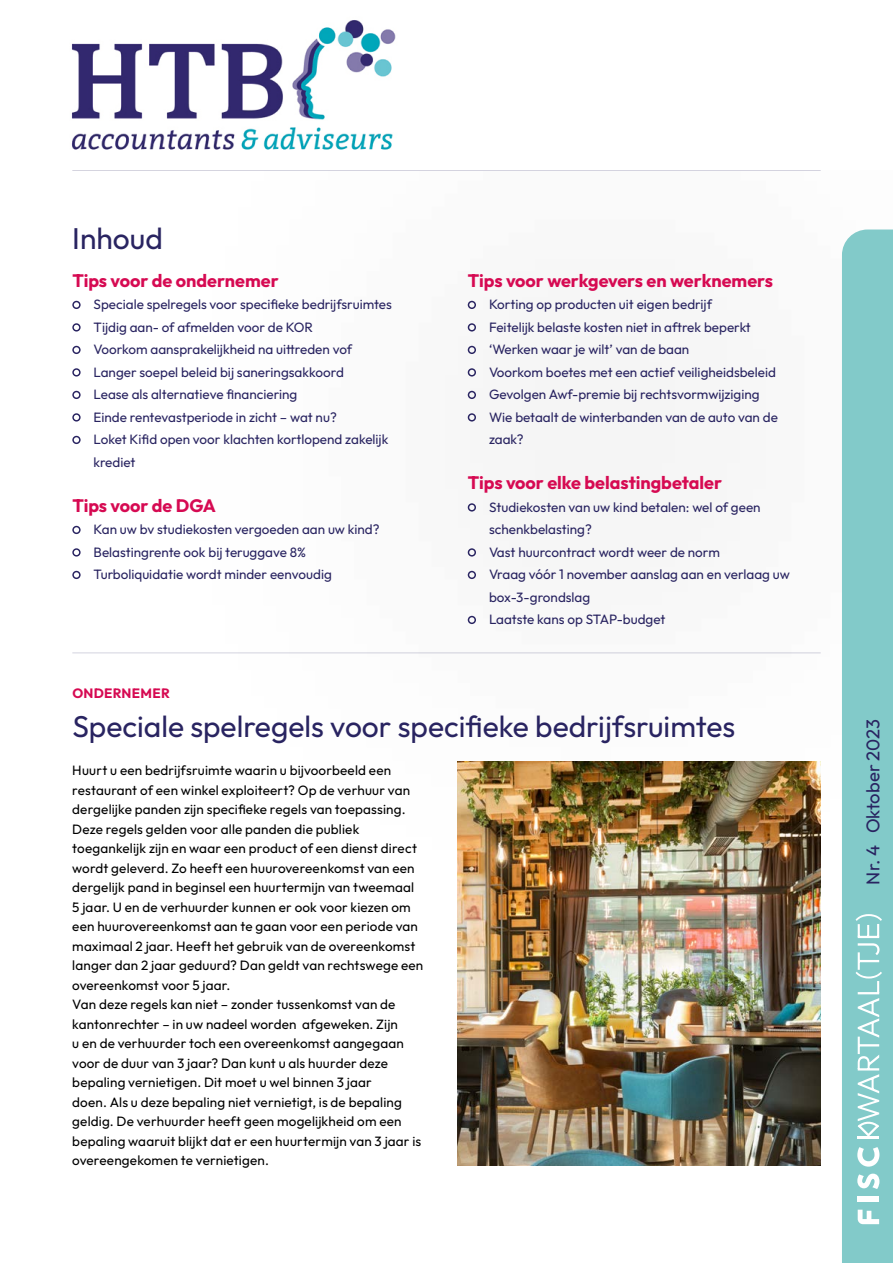
<style>
.page{position:relative;width:893px;height:1263px;background:#fff}
.page>*{position:absolute;margin:0;border:0;box-sizing:border-box;transform-origin:0 0}
.artikel_titel{font:30px "Outfit";color:#292461}
.opsomming_inhoud{font:18.45px "Outfit";color:#292461}
.categorie_inhoud{font:700 18px "Outfit";color:#d60a52}
.opsomming{font:13.5px/19.5px "Outfit";letter-spacing:.01em;color:#000}
.t1{font:13.5px/22.5px "Outfit";color:#292461}
.categorie{font:700 13.5px "Outfit";letter-spacing:.02em;color:#d60a52}
</style>
<div class="page">
<hr style="left:72px;top:652px;width:749px;height:1px;background:#d4d3df">
<div style="left:146px;top:0;width:747px;height:939px;background:#fdfdfd"></div>
<svg style="left:468px;top:301px;width:8px;height:8px"></svg>
<svg style="left:468px;top:323px;width:8px;height:9px"></svg>
<svg style="left:468px;top:346px;width:8px;height:8px"></svg>
<svg style="left:468px;top:368px;width:8px;height:9px"></svg>
<svg style="left:468px;top:391px;width:8px;height:8px"></svg>
<svg style="left:468px;top:413px;width:8px;height:9px"></svg>
<svg style="left:468px;top:503px;width:8px;height:9px"></svg>
<svg style="left:468px;top:548px;width:8px;height:9px"></svg>
<svg style="left:468px;top:571px;width:8px;height:8px"></svg>
<svg style="left:468px;top:616px;width:8px;height:8px"></svg>
<svg style="left:72px;top:301px;width:9px;height:8px"></svg>
<svg style="left:72px;top:323px;width:9px;height:9px"></svg>
<svg style="left:72px;top:346px;width:9px;height:8px"></svg>
<svg style="left:72px;top:368px;width:9px;height:9px"></svg>
<svg style="left:72px;top:391px;width:9px;height:8px"></svg>
<svg style="left:72px;top:413px;width:9px;height:9px"></svg>
<svg style="left:72px;top:436px;width:9px;height:8px"></svg>
<svg style="left:72px;top:526px;width:9px;height:8px"></svg>
<svg style="left:72px;top:548px;width:9px;height:9px"></svg>
<svg style="left:72px;top:571px;width:9px;height:8px"></svg>
<div style="left:842px;top:230px;width:51px;height:1033px;background:#82cac9"></div>
<div style="left:660px;top:562px;width:233px;height:465px;background:#000;opacity:.75"></div>
<svg style="left:858px;top:1210px;width:21px;height:14px"></svg>
<div style="left:858px;top:1197px;width:21px;height:5px;background:#fff"></div>
<svg style="left:857px;top:1173px;width:22px;height:16px"></svg>
<svg style="left:857px;top:1147px;width:22px;height:20px"></svg>
<hr style="left:858px;top:1137px;width:21px;height:2px;background:#fff">
<svg style="left:856px;top:943px;width:26px;height:194px;background:#9ed5d5"></svg>
<hr style="left:858px;top:936px;width:21px;height:2px;background:#fff">
<svg style="left:856px;top:914px;width:26px;height:22px"></svg>
<hr style="left:72px;top:170px;width:749px;height:1px;background:#d4d3df">
<img style="left:457px;top:762px;width:364px;height:404px">
<img style="left:71px;top:20px;width:325px;height:130px">
<p class="artikel_titel" style="left:72px;top:221px;width:92px">Inhoud</p>
<p class="categorie_inhoud" style="left:72px;top:270px;width:208px">Tips voor de ondernemer</p>
<p class="t1" style="left:94px;top:293px;width:300px">Speciale spelregels voor specifieke bedrijfsruimtes</p>
<p class="t1" style="left:94px;top:315px;width:221px">Tijdig aan- of afmelden voor de KOR</p>
<p class="t1" style="left:94px;top:338px;width:260px">Voorkom aansprakelijkheid na uittreden vof</p>
<p class="t1" style="left:94px;top:360px;width:252px">Langer soepel beleid bij saneringsakkoord</p>
<p class="t1" style="left:94px;top:383px;width:205px">Lease als alternatieve financiering</p>
<p class="t1" style="left:94px;top:405px;width:245px">Einde rentevastperiode in zicht – wat nu?</p>
<p class="t1" style="left:94px;top:428px;width:296px">Loket Kifid open voor klachten kortlopend zakelijk krediet</p>
<p class="categorie_inhoud" style="left:72px;top:495px;width:145px">Tips voor de DGA</p>
<p class="t1" style="left:94px;top:518px;width:287px">Kan uw bv studiekosten vergoeden aan uw kind?</p>
<p class="t1" style="left:94px;top:540px;width:214px">Belastingrente ook bij teruggave 8%</p>
<p class="t1" style="left:94px;top:563px;width:240px">Turboliquidatie wordt minder eenvoudig</p>
<p class="categorie_inhoud" style="left:468px;top:270px;width:307px">Tips voor werkgevers en werknemers</p>
<p class="t1" style="left:489px;top:293px;width:225px">Korting op producten uit eigen bedrijf</p>
<p class="t1" style="left:489px;top:315px;width:263px">Feitelijk belaste kosten niet in aftrek beperkt</p>
<p class="t1" style="left:489px;top:338px;width:202px">‘Werken waar je wilt’ van de baan</p>
<p class="t1" style="left:489px;top:360px;width:288px">Voorkom boetes met een actief veiligheidsbeleid</p>
<p class="t1" style="left:489px;top:383px;width:272px">Gevolgen Awf-premie bij rechtsvormwijziging</p>
<p class="t1" style="left:489px;top:405px;width:290px">Wie betaalt de winterbanden van de auto van de zaak?</p>
<p class="categorie_inhoud" style="left:468px;top:472px;width:256px">Tips voor elke belastingbetaler</p>
<p class="t1" style="left:489px;top:495px;width:273px">Studiekosten van uw kind betalen: wel of geen schenkbelasting?</p>
<p class="t1" style="left:489px;top:540px;width:232px">Vast huurcontract wordt weer de norm</p>
<p class="t1" style="left:489px;top:563px;width:302px">Vraag vóór 1 november aanslag aan en verlaag uw box-3-grondslag</p>
<p class="t1" style="left:489px;top:608px;width:178px">Laatste kans op STAP-budget</p>
<p class="categorie" style="left:72px;top:685px;width:99px">ONDERNEMER</p>
<p class="artikel_titel" style="left:72px;top:709px;width:664px">Speciale spelregels voor specifieke bedrijfsruimtes</p>
<p class="opsomming" style="left:72px;top:761px;width:353px">Huurt u een bedrijfsruimte waarin u bijvoorbeeld een restaurant of een winkel exploiteert? Op de verhuur van dergelijke panden zijn specifieke regels van toepassing.<br>Deze regels gelden voor alle panden die publiek toegankelijk zijn en waar een product of een dienst direct wordt geleverd. Zo heeft een huurovereenkomst van een dergelijk pand in beginsel een huurtermijn van tweemaal 5 jaar. U en de verhuurder kunnen er ook voor kiezen om een huurovereenkomst aan te gaan voor een periode van maximaal 2 jaar. Heeft het gebruik van de overeenkomst langer dan 2 jaar geduurd? Dan geldt van rechtswege een overeenkomst voor 5 jaar.</p>
<p class="opsomming" style="left:72px;top:995px;width:350px">Van deze regels kan niet – zonder tussenkomst van de kantonrechter – in uw nadeel worden afgeweken. Zijn<br>u en de verhuurder toch een overeenkomst aangegaan voor de duur van 3 jaar? Dan kunt u als huurder deze bepaling vernietigen. Dit moet u wel binnen 3 jaar<br>doen. Als u deze bepaling niet vernietigt, is de bepaling geldig. De verhuurder heeft geen mogelijkheid om een bepaling waaruit blijkt dat er een huurtermijn van 3 jaar is overeengekomen te vernietigen.</p>
<p class="opsomming_inhoud" style="left:862px;top:884px;width:167px;rotate:-90deg">Nr. 4 Oktober 2023</p>
</div>
